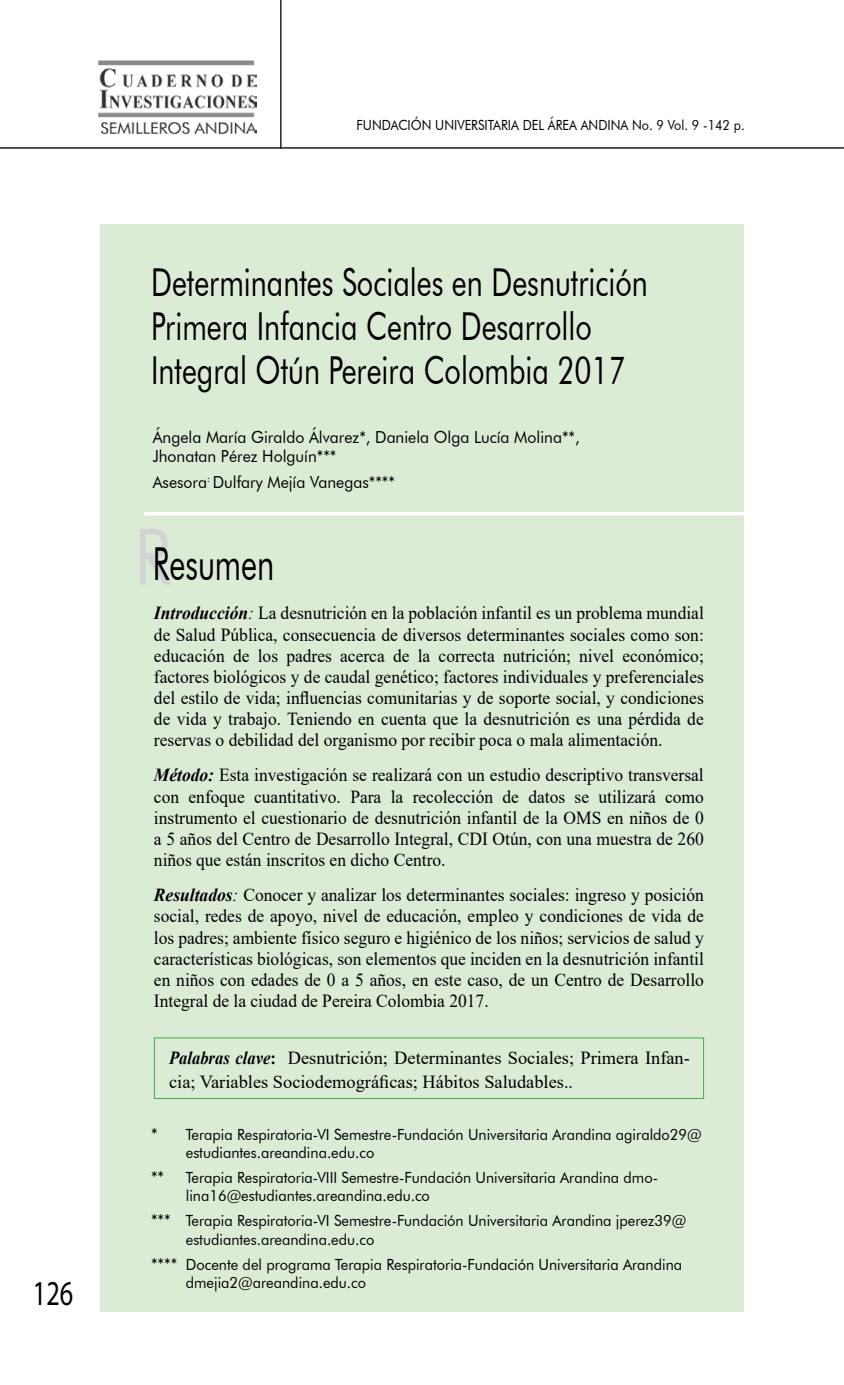
<style>
.page{position:relative;width:844px;height:1385px;background:#fff}
.page>*{position:absolute;margin:0;border:0;box-sizing:border-box;transform-origin:0 0}
.t1{font:45.5px "Futura BT";color:#000;scale:.68 1}
.t2{font:38.5px/44.3px "Futura BT";color:#000;scale:.75 1}
.t3{font:35px "Myriad Pro";color:#000;scale:.75 1}
.t4{font:18.38px/21.2px "Times New Roman";color:#000;text-align:justify;scale:.95 1}
.t5{font:18.38px/24.2px "Times New Roman";color:#000}
.t6{font:16.62px/19.1px "Futura BT";color:#000;scale:.95 1}
.t7{font:15.4px/18.6px "Futura BT";color:#000;scale:.95 1}
.t8{font:14px "Futura BT";color:#000;scale:.9 1}
.s1{font-size:78.75px;color:#d1d3d4}
.s2{font-weight:700;font-style:italic}
.s3{font-style:italic}
.s4{font-weight:700}
.s5{font-size:16.62px}
</style>
<div class="page">
<div style="left:100px;top:224px;width:643px;height:1087px;background:#dcebd6"></div>
<hr style="left:144px;top:512px;width:605px;height:3px;background:#fff">
<hr style="left:280px;top:0;width:1px;height:148px;background:#000">
<hr style="left:0;top:147px;width:843px;height:1px;background:#000">
<img style="left:99px;top:61px;width:157px;height:74px">
<h3 class="t3" style="left:33px;top:1270px;width:55px">126</h3>
<p class="t8" style="left:356px;top:117px;width:432px">FUNDACIÓN UNIVERSITARIA DEL ÁREA ANDINA No. 9 Vol. 9 -142 p.</p>
<h2 class="t2" style="left:151px;top:259px;width:664px">Determinantes Sociales en Desnutrición<br>Primera Infancia Centro Desarrollo<br>Integral Otún Pereira Colombia 2017</h2>
<p class="t6" style="left:153px;top:427px;width:451px">Ángela María Giraldo Álvarez*, Daniela Olga Lucía Molina**,<br>Jhonatan Pérez Holguín***</p>
<p class="t6" style="left:153px;top:472px;width:256px">Asesora<sup>:</sup> Dulfary Mejía Vanegas****</p>
<h1 class="t1" style="left:134px;top:536px;width:208px"><span class="s1">R</span>Resumen</h1>
<p class="t4" style="left:154px;top:602px;width:580px"><span class="s2">Introducción</span><span class="s3">:</span> La desnutrición en la población infantil es un problema mundial de Salud Pública, consecuencia de diversos determinantes sociales como son: educación de los padres acerca de la correcta nutrición; nivel económico; factores biológicos y de caudal genético; factores individuales y preferenciales del estilo de vida; influencias comunitarias y de soporte social, y condiciones de vida y trabajo. Teniendo en cuenta que la desnutrición es una pérdida de reservas o debilidad del organismo por recibir poca o mala alimentación.</p>
<p class="t4" style="left:154px;top:764px;width:580px"><span class="s2">Método:</span> Esta investigación se realizará con un estudio descriptivo transversal con enfoque cuantitativo. Para la recolección de datos se utilizará como instrumento el cuestionario de desnutrición infantil de la OMS en niños de 0 a 5 años del Centro de Desarrollo Integral, CDI Otún, con una muestra de 260 niños que están inscritos en dicho Centro.</p>
<p class="t4" style="left:154px;top:883px;width:580px"><span class="s2">Resultados</span><span class="s3">:</span> Conocer y analizar los determinantes sociales: ingreso y posición social, redes de apoyo, nivel de educación, empleo y condiciones de vida de los padres; ambiente físico seguro e higiénico de los niños; servicios de salud y características biológicas, son elementos que inciden en la desnutrición infantil en niños con edades de 0 a 5 años, en este caso, de un Centro de Desarrollo Integral de la ciudad de Pereira Colombia 2017.</p>
<p class="t5" style="left:169px;top:1044px;width:522px"><span class="s2">Palabras clave</span><span class="s4">:</span> Desnutrición; Determinantes Sociales; Primera Infan&shy;cia; Variables Sociodemográficas; Hábitos Saludables..</p>
<p class="t7" style="left:186px;top:1124px;width:544px;text-indent:-35px"><span class="s5">*</span> Terapia Respiratoria-VI Semestre-Fundación Universitaria Arandina agiraldo29@ estudiantes.areandina.edu.co</p>
<p class="t6" style="left:151px;top:1167px;width:15px">**</p>
<p class="t7" style="left:186px;top:1167px;width:498px">Terapia Respiratoria-VIII Semestre-Fundación Universitaria Arandina dmo&shy;lina16@estudiantes.areandina.edu.co</p>
<p class="t7" style="left:186px;top:1211px;width:528px;text-indent:-35px"><span class="s5">***</span> Terapia Respiratoria-VI Semestre-Fundación Universitaria Arandina jperez39@ estudiantes.areandina.edu.co</p>
<p class="t7" style="left:186px;top:1254px;width:524px;text-indent:-35px"><span class="s5">****</span> Docente del programa Terapia Respiratoria-Fundación Universitaria Arandina dmejia2@areandina.edu.co</p>
</div>
